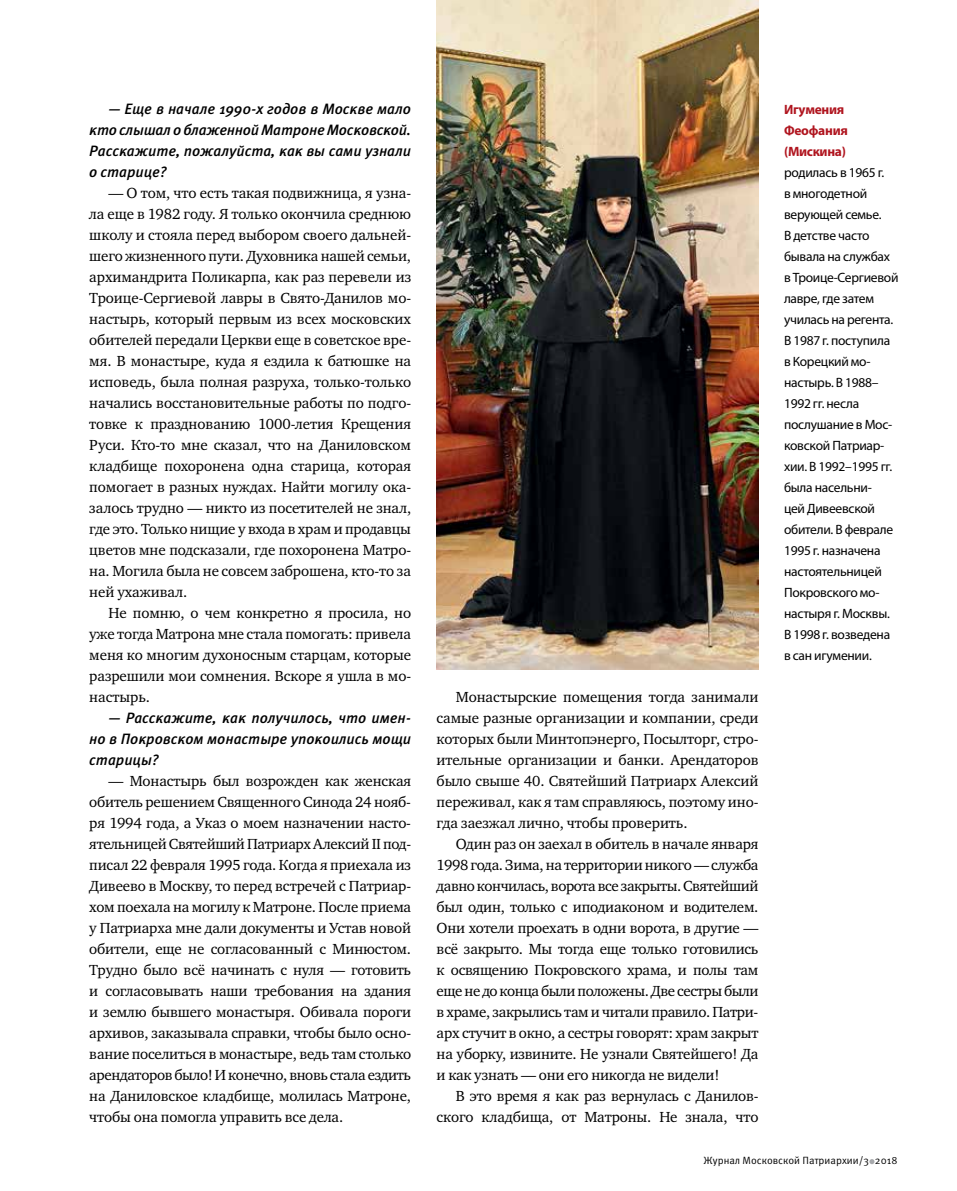
<style>
.page{position:relative;width:957px;height:1191px;background:#fff}
.page>*{position:absolute;margin:0;border:0;box-sizing:border-box;transform-origin:0 0}
.t1{font:15px/21px "Charter ITC";letter-spacing:-.01em;color:#000;text-align:justify}
.t2{font:italic 500 15px/21px "Meta Pro";letter-spacing:-.005em;color:#000;text-align:justify}
.t3{font:13.5px/21px "Myriad Pro";letter-spacing:-.02em;color:#000}
.t4{font:700 13.5px/21px "Myriad Pro";letter-spacing:-.02em;color:#b0151f}
.t5{font:10.5px "Meta Pro";color:#000}
</style>
<div class="page">
<svg style="left:869px;top:1159px;width:5px;height:5px"></svg>
<img style="left:436px;top:0;width:322px;height:670px">
<p class="t2" style="left:89px;top:99px;width:323px;text-indent:19px">— Еще в начале 1990-х годов в Москве мало кто слышал о блаженной Матроне Московской.<br>Расскажите, пожалуйста, как вы сами узнали о старице?</p>
<p class="t1" style="left:89px;top:182px;width:323px;text-indent:19px">— О том, что есть такая подвижница, я узна&shy;ла еще в 1982 году. Я только окончила среднюю школу и стояла перед выбором своего дальней&shy;шего жизненного пути. Духовника нашей семьи, архимандрита Поликарпа, как раз перевели из Троице-Сергиевой лавры в Свято-Данилов мо&shy;настырь, который первым из всех московских обителей передали Церкви еще в советское вре&shy;мя. В монастыре, куда я ездила к батюшке на исповедь, была полная разруха, только-только начались восстановительные работы по подго&shy;товке к празднованию 1000-летия Крещения Руси. Кто-то мне сказал, что на Даниловском кладбище похоронена одна старица, которая помогает в разных нуждах. Найти могилу ока&shy;залось трудно — никто из посетителей не знал, где это. Только нищие у входа в храм и продавцы цветов мне подсказали, где похоронена Матро&shy;на. Могила была не совсем заброшена, кто-то за ней ухаживал.</p>
<p class="t1" style="left:89px;top:602px;width:323px;text-indent:19px">Не помню, о чем конкретно я просила, но уже тогда Матрона мне стала помогать: привела меня ко многим духоносным старцам, которые разрешили мои сомнения. Вскоре я ушла в мо&shy;настырь.</p>
<p class="t2" style="left:89px;top:708px;width:323px;text-indent:19px">— Расскажите, как получилось, что имен&shy;но в Покровском монастыре упокоились мощи старицы?</p>
<p class="t1" style="left:89px;top:770px;width:323px;text-indent:19px">— Монастырь был возрожден как женская обитель решением Священного Синода 24 нояб&shy;ря 1994 года, а Указ о моем назначении насто&shy;ятельницей Святейший Патриарх Алексий II под&shy;писал 22 февраля 1995 года. Когда я приехала из Дивеево в Москву, то перед встречей с Патриар&shy;хом поехала на могилу к Матроне. После приема у Патриарха мне дали документы и Устав новой обители, еще не согласованный с Минюстом.<br>Трудно было всё начинать с нуля — готовить и согласовывать наши требования на здания и землю бывшего монастыря. Обивала пороги архивов, заказывала справки, чтобы было осно&shy;вание поселиться в монастыре, ведь там столько арендаторов было! И конечно, вновь стала ездить на Даниловское кладбище, молилась Матроне, чтобы она помогла управить все дела.</p>
<p class="t1" style="left:437px;top:686px;width:323px;text-indent:19px">Монастырские помещения тогда занимали самые разные организации и компании, среди которых были Минтопэнерго, Посылторг, стро&shy;ительные организации и банки. Арендаторов было свыше 40. Святейший Патриарх Алексий переживал, как я там справляюсь, поэтому ино&shy;гда заезжал лично, чтобы проверить.</p>
<p class="t1" style="left:437px;top:833px;width:323px;text-indent:19px">Один раз он заехал в обитель в начале января 1998 года. Зима, на территории никого — служба давно кончилась, ворота все закрыты. Святейший был один, только с иподиаконом и водителем.<br>Они хотели проехать в одни ворота, в другие — всё закрыто. Мы тогда еще только готовились к освящению Покровского храма, и полы там еще не до конца были положены. Две сестры были в храме, закрылись там и читали правило. Патри&shy;арх стучит в окно, а сестры говорят: храм закрыт на уборку, извините. Не узнали Святейшего! Да и как узнать — они его никогда не видели!</p>
<p class="t1" style="left:437px;top:1085px;width:323px;text-align:right">В это время я как раз вернулась с Данилов&shy;ского кладбища, от Матроны. Не знала, что</p>
<p class="t4" style="left:784px;top:98px;width:65px">Игумения<br>Феофания (Мискина)</p>
<p class="t3" style="left:784px;top:162px;width:116px">родилась в 1965 г.<br>в многодетной верующей семье.<br>В детстве часто бывала на службах в Троице-Сергиевой лавре, где затем училась на регента.<br>В 1987 г. поступила в Корецкий мо&shy;настырь. В 1988–<br>1992 гг. несла послушание в Мос&shy;ковской Патриар&shy;хии. В 1992–1995 гг. была насельни-<br>цей Дивеевской обители. В феврале<br>1995 г. назначена настоятельницей<br>Покровского мо&shy;настыря г. Москвы.<br>В 1998 г. возведена в сан игумении.</p>
<p class="t5" style="left:703px;top:1153px;width:195px">Журнал Московской Патриархии/3 2018</p>
</div>
